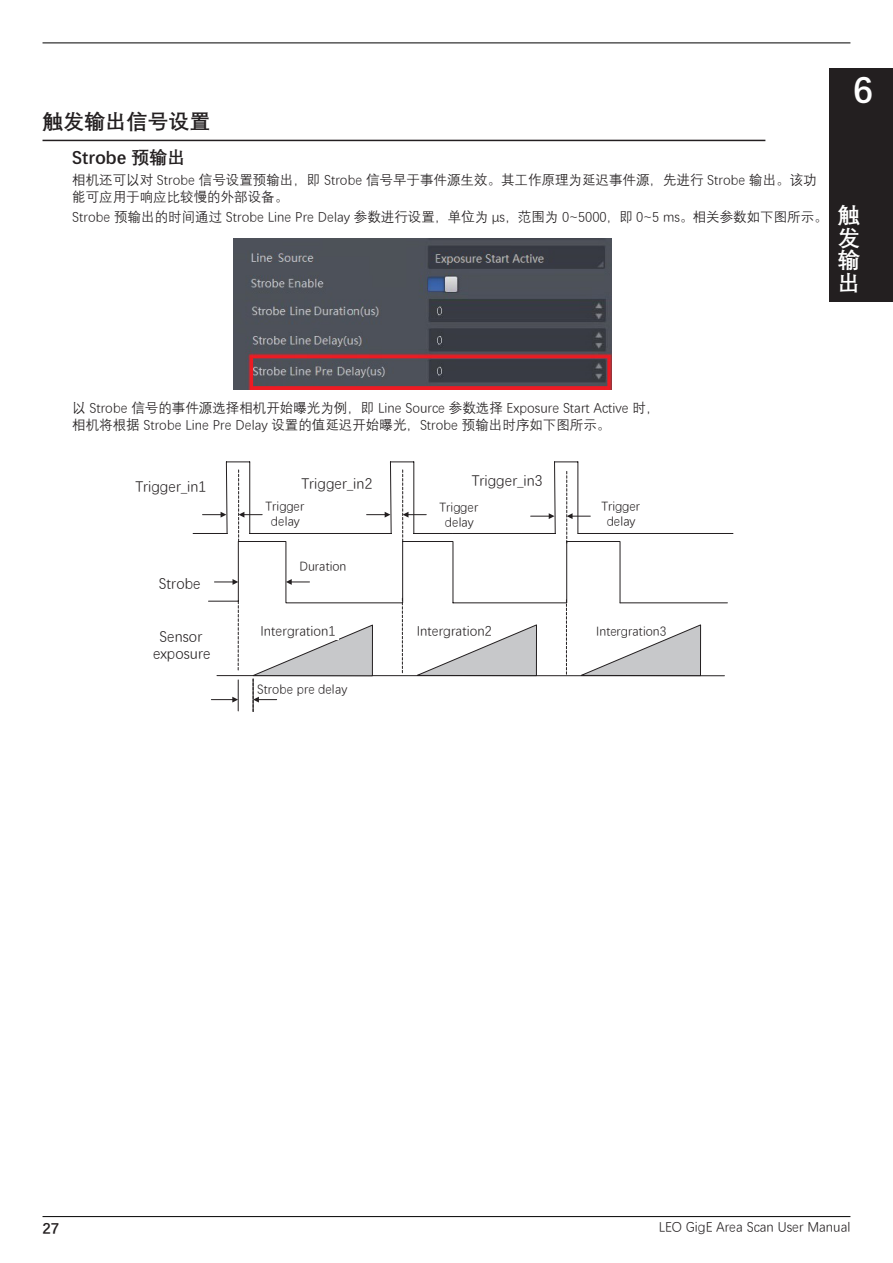
<style>
.page{position:relative;width:893px;height:1263px;background:#fff}
.page>*{position:absolute;margin:0;border:0;box-sizing:border-box;transform-origin:0 0}
.t1{font:700 36px "Deng Xian";color:#fff}
.t2{font:700 22.5px/22.5px "Deng Xian";color:#fff;text-align:justify}
.t3{font:700 21px "Deng Xian";color:#231f20}
.t4{font:700 18px "Deng Xian";color:#231f20}
.t5{font:700 15px "Deng Xian";color:#231f20}
.t6{font:14.7px/17.7px "Deng Xian";color:#231f20;text-align:center}
.t7{font:13.5px/16.2px "Deng Xian";color:#231f20}
.t8{font:12.6px/15.1px "Deng Xian";color:#231f20;text-align:center}
</style>
<div class="page">
<hr style="left:43px;top:43px;width:807px;height:1px;background:#000">
<hr style="left:43px;top:1216px;width:807px;height:1px;background:#000">
<hr style="left:0;top:68px;width:1px;height:234px;background:#231f20">
<div style="left:829px;top:68px;width:64px;height:234px;background:#231f20"></div>
<hr style="left:43px;top:140px;width:722px;height:1px;background:#231f20">
<svg style="left:192px;top:461px;width:542px;height:250px"></svg>
<img style="left:234px;top:238px;width:377px;height:152px">
<div style="left:260px;top:624px;width:79px;height:15px;background:#fff"></div>
<div style="left:417px;top:624px;width:78px;height:15px;background:#fff"></div>
<p class="t3" style="left:43px;top:107px;width:169px">触发输出信号设置</p>
<p class="t4" style="left:72px;top:146px;width:115px">Strobe 预输出</p>
<p class="t7" style="left:72px;top:172px;width:746px">相机还可以对 Strobe 信号设置预输出，即 Strobe 信号早于事件源生效。其工作原理为延迟事件源，先进行 Strobe 输出。该功能可应用于响应比较慢的外部设备。</p>
<p class="t7" style="left:72px;top:208px;width:757px">Strobe 预输出的时间通过 Strobe Line Pre Delay 参数进行设置，单位为 μs，范围为 0~5000，即 0~5 ms。相关参数如下图所示。</p>
<h1 class="t1" style="left:853px;top:66px;width:21px">6</h1>
<h2 class="t2" style="left:838px;top:203px;width:24px">触发输出</h2>
<p class="t7" style="left:72px;top:400px;width:589px">以 Strobe 信号的事件源选择相机开始曝光为例，即 Line Source 参数选择 Exposure Start Active 时，</p>
<p class="t7" style="left:72px;top:416px;width:540px">相机将根据 Strobe Line Pre Delay 设置的值延迟开始曝光，Strobe 预输出时序如下图所示。</p>
<p class="t6" style="left:136px;top:477px;width:72px">Trigger_in1</p>
<p class="t6" style="left:159px;top:574px;width:43px">Strobe</p>
<p class="t6" style="left:302px;top:474px;width:72px">Trigger_in2</p>
<p class="t8" style="left:266px;top:498px;width:40px">Trigger delay</p>
<p class="t8" style="left:299px;top:558px;width:49px">Duration</p>
<p class="t6" style="left:472px;top:471px;width:72px">Trigger_in3</p>
<p class="t8" style="left:440px;top:499px;width:40px">Trigger delay</p>
<p class="t8" style="left:601px;top:498px;width:40px">Trigger delay</p>
<p class="t7" style="left:260px;top:622px;width:77px">Intergration1</p>
<p class="t7" style="left:417px;top:622px;width:77px">Intergration2</p>
<p class="t6" style="left:153px;top:626px;width:59px">Sensor exposure</p>
<p class="t8" style="left:264px;top:623px;width:75px">Intergra on1I</p>
<p class="t8" style="left:429px;top:623px;width:69px">ntergration2</p>
<p class="t8" style="left:596px;top:623px;width:72px">Intergration3</p>
<p class="t8" style="left:257px;top:681px;width:91px">Strobe pre delay</p>
<p class="t5" style="left:43px;top:1218px;width:18px">27</p>
<p class="t7" style="left:659px;top:1218px;width:193px">LEO GigE Area Scan User Manual</p>
</div>
